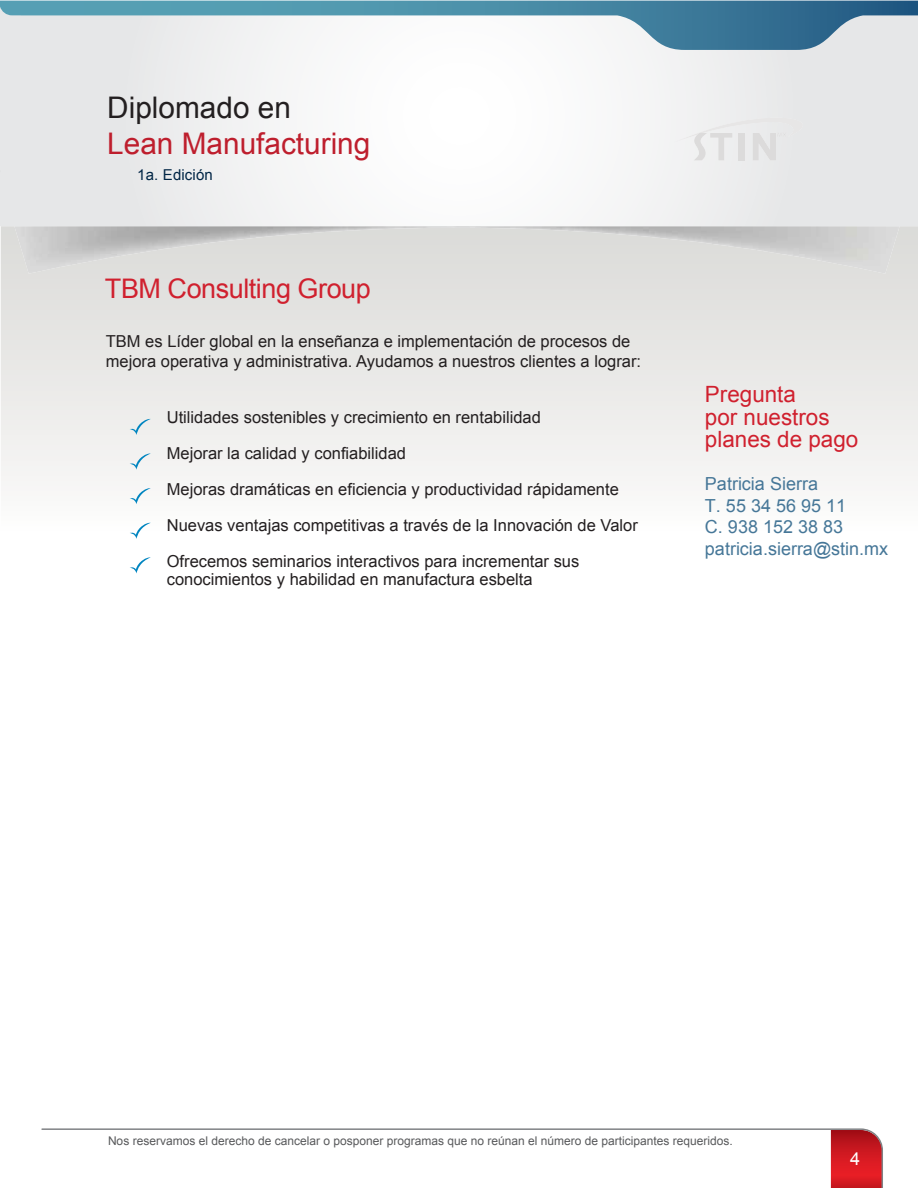
<style>
.page{position:relative;width:918px;height:1188px;background:#fff}
.page>*{position:absolute;margin:0;border:0;box-sizing:border-box;transform-origin:0 0}
.t1{font:29.7px "Arial";color:#be1e2d}
.t2{font:29.7px "Arial";color:#231f20}
.t3{font:27px "Arial";letter-spacing:-.015em;color:#d0202e}
.t4{font:22.5px/22.5px "Arial";color:#d0202e}
.t5{font:18px/21.6px "Arial";color:#467798}
.t6{font:18px "Arial";color:#fff}
.t7{font:16.5px/36px "Arial";color:#231f20}
.t8{font:15px "Arial";letter-spacing:.01em;color:#002545}
.t9{font:12px "Arial";color:#58595b}
</style>
<div class="page">
<svg style="left:1px;top:226px;width:917px;height:273px"></svg>
<img style="left:14px;top:226px;width:886px;height:48px">
<svg style="left:0;top:50px;width:918px;height:176px"></svg>
<svg style="left:0;top:1px;width:918px;height:49px"></svg>
<svg style="left:675px;top:118px;width:133px;height:42px"></svg>
<svg style="left:41px;top:1128px;width:842px;height:60px"></svg>
<svg style="left:130px;top:418px;width:21px;height:17px"></svg>
<svg style="left:130px;top:453px;width:21px;height:17px"></svg>
<svg style="left:130px;top:487px;width:21px;height:17px"></svg>
<svg style="left:130px;top:522px;width:21px;height:17px"></svg>
<svg style="left:130px;top:557px;width:21px;height:16px"></svg>
<h1 class="t2" style="left:107px;top:89px;width:185px">Diplomado en</h1>
<h1 class="t1" style="left:107px;top:124px;width:265px">Lean Manufacturing</h1>
<p class="t8" style="left:137px;top:165px;width:77px">1a. Edición</p>
<h2 class="t3" style="left:105px;top:271px;width:267px">TBM Consulting Group</h2>
<p class="t7" style="left:106px;top:331px;width:537px;line-height:19.8px">TBM es Líder global en la enseñanza e implementación de procesos de mejora operativa y administrativa. Ayudamos a nuestros clientes a lograr:</p>
<p class="t7" style="left:167px;top:399px;width:473px">Utilidades sostenibles y crecimiento en rentabilidad<br>Mejorar la calidad y confiabilidad<br>Mejoras dramáticas en eficiencia y productividad rápidamente Nuevas ventajas competitivas a través de la Innovación de Valor Ofrecemos seminarios interactivos para incrementar sus</p>
<p class="t7" style="left:167px;top:561px;width:367px">conocimientos y habilidad en manufactura esbelta</p>
<h3 class="t4" style="left:705px;top:383px;width:155px">Pregunta<br>por nuestros planes de pago</h3>
<p class="t5" style="left:705px;top:473px;width:185px">Patricia Sierra<br>T. 55 34 56 95 11<br>C. 938 152 38 83 patricia.sierra@stin.mx</p>
<p class="t9" style="left:108px;top:1133px;width:626px">Nos reservamos el derecho de cancelar o posponer programas que no reúnan el número de participantes requeridos.</p>
<p class="t6" style="left:850px;top:1147px;width:12px">4</p>
</div>
